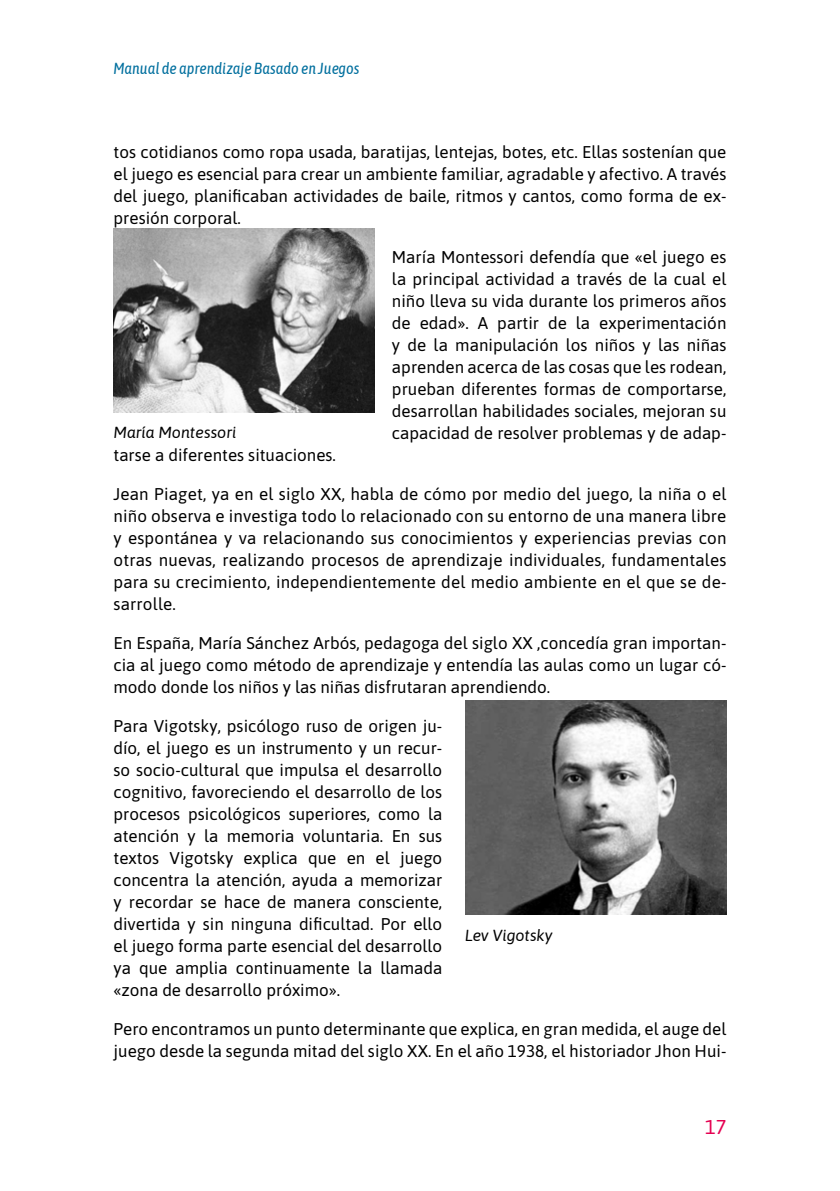
<style>
.page{position:relative;width:840px;height:1191px;background:#fff}
.page>*{position:absolute;margin:0;border:0;box-sizing:border-box;transform-origin:0 0}
.t1{font:20px "Asap";color:#e50051}
.t2{font:17px/22px "Asap";color:#000;text-align:justify}
.t3{font:italic 16px "Asap Condensed";color:#006f9e}
.t4{font:italic 16px "Asap";color:#000}
</style>
<div class="page">
<img style="left:113px;top:229px;width:262px;height:183px">
<img style="left:465px;top:701px;width:261px;height:213px">
<p class="t3" style="left:113px;top:57px;width:247px">Manual de aprendizaje Basado en Juegos</p>
<p class="t2" style="left:113px;top:140px;width:614px">tos cotidianos como ropa usada, baratijas, lentejas, botes, etc. Ellas sostenían que el juego es esencial para crear un ambiente familiar, agradable y afectivo. A través del juego, planificaban actividades de baile, ritmos y cantos, como forma de ex&shy;presión corporal.</p>
<p class="t2" style="left:392px;top:245px;width:336px">María Montessori defendía que «el juego es la principal actividad a través de la cual el niño lleva su vida durante los primeros años de edad». A partir de la experimentación y de la manipulación los niños y las niñas aprenden acerca de las cosas que les rodean, prueban diferentes formas de comportarse, desarrollan habilidades sociales, mejoran su capacidad de resolver problemas y de adap-</p>
<p class="t2" style="left:113px;top:443px;width:224px">tarse a diferentes situaciones.</p>
<p class="t2" style="left:113px;top:482px;width:614px">Jean Piaget, ya en el siglo XX, habla de cómo por medio del juego, la niña o el niño observa e investiga todo lo relacionado con su entorno de una manera libre y espontánea y va relacionando sus conocimientos y experiencias previas con otras nuevas, realizando procesos de aprendizaje individuales, fundamentales para su crecimiento, independientemente del medio ambiente en el que se de&shy;sarrolle.</p>
<p class="t2" style="left:113px;top:631px;width:614px">En España, María Sánchez Arbós, pedagoga del siglo XX ,concedía gran importan&shy;cia al juego como método de aprendizaje y entendía las aulas como un lugar có&shy;modo donde los niños y las niñas disfrutaran aprendiendo.</p>
<p class="t2" style="left:113px;top:714px;width:330px">Para Vigotsky, psicólogo ruso de origen ju&shy;dío, el juego es un instrumento y un recur&shy;so socio-cultural que impulsa el desarrollo cognitivo, favoreciendo el desarrollo de los procesos psicológicos superiores, como la atención y la memoria voluntaria. En sus textos Vigotsky explica que en el juego concentra la atención, ayuda a memorizar y recordar se hace de manera consciente, divertida y sin ninguna dificultad. Por ello el juego forma parte esencial del desarrollo ya que amplia continuamente la llamada «zona de desarrollo próximo».</p>
<p class="t2" style="left:113px;top:1017px;width:614px">Pero encontramos un punto determinante que explica, en gran medida, el auge del juego desde la segunda mitad del siglo XX. En el año 1938, el historiador Jhon Hui-</p>
<p class="t4" style="left:113px;top:421px;width:124px">María Montessori</p>
<p class="t4" style="left:465px;top:924px;width:89px">Lev Vigotsky</p>
<p class="t1" style="left:704px;top:1113px;width:23px">17</p>
</div>
